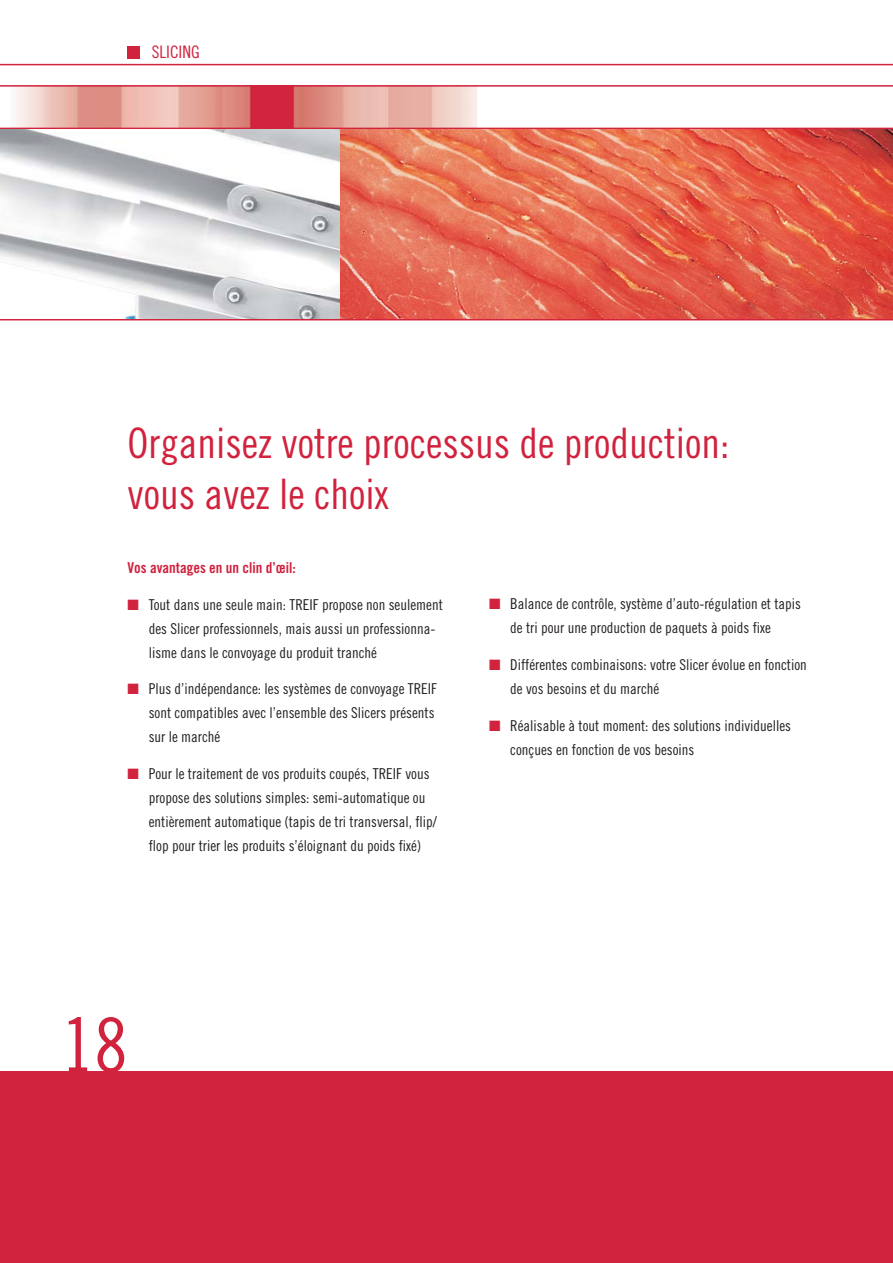
<style>
.page{position:relative;width:893px;height:1263px;background:#fff}
.page>*{position:absolute;margin:0;border:0;box-sizing:border-box;transform-origin:0 0}
.t1{font:75px "Trade Gothic Cond Eighteen";color:#d1223e}
.t2{font:42px/51px "Trade Gothic Cond Eighteen";color:#d1223e}
.t3{font:17.25px "Trade Gothic Cond Eighteen";color:#d1223e}
.t4{font:15px/24px "Trade Gothic Cond Eighteen";color:#231f20}
.t5{font:15px "Trade Gothic Bold Cond Twenty";color:#cf1f3c}
</style>
<div class="page">
<img style="left:0;top:87px;width:477px;height:41px">
<div style="left:0;top:1072px;width:893px;height:191px;background:#d1223e"></div>
<hr style="left:0;top:64px;width:893px;height:1px;background:#d1223e">
<hr style="left:0;top:85px;width:893px;height:2px;background:#d1223e">
<hr style="left:0;top:128px;width:893px;height:1px;background:#d1223e">
<hr style="left:0;top:319px;width:893px;height:1px;background:#d1223e">
<div style="left:128px;top:46px;width:12px;height:13px;background:#d1223e"></div>
<img style="left:0;top:129px;width:893px;height:190px">
<p class="t3" style="left:152px;top:46px;width:49px">SLICING</p>
<h2 class="t2" style="left:128px;top:421px;width:603px">Organisez votre processus de production: vous avez le choix</h2>
<p class="t5" style="left:128px;top:562px;width:170px">Vos avantages en un clin d’œil:</p>
<p class="t4" style="left:149px;top:593px;width:296px">Tout dans une seule main: TREIF propose non seulement des Slicer professionnels, mais aussi un professionna&shy;lisme dans le convoyage du produit tranché</p>
<p class="t4" style="left:149px;top:678px;width:290px">Plus d’indépendance: les systèmes de convoyage TREIF sont compatibles avec l’ensemble des Slicers présents sur le marché</p>
<p class="t4" style="left:149px;top:763px;width:290px">Pour le traitement de vos produits coupés, TREIF vous propose des solutions simples: semi-automatique ou entièrement automatique (tapis de tri transversal, flip/ flop pour trier les produits s’éloignant du poids fixé)</p>
<h1 class="t1" style="left:61px;top:1018px;width:68px">18</h1>
<p class="t4" style="left:510px;top:593px;width:292px">Balance de contrôle, système d’auto-régulation et tapis de tri pour une production de paquets à poids fixe</p>
<p class="t4" style="left:510px;top:654px;width:298px">Différentes combinaisons: votre Slicer évolue en fonction de vos besoins et du marché</p>
<p class="t4" style="left:510px;top:715px;width:282px">Réalisable à tout moment: des solutions individuelles conçues en fonction de vos besoins</p>
</div>
